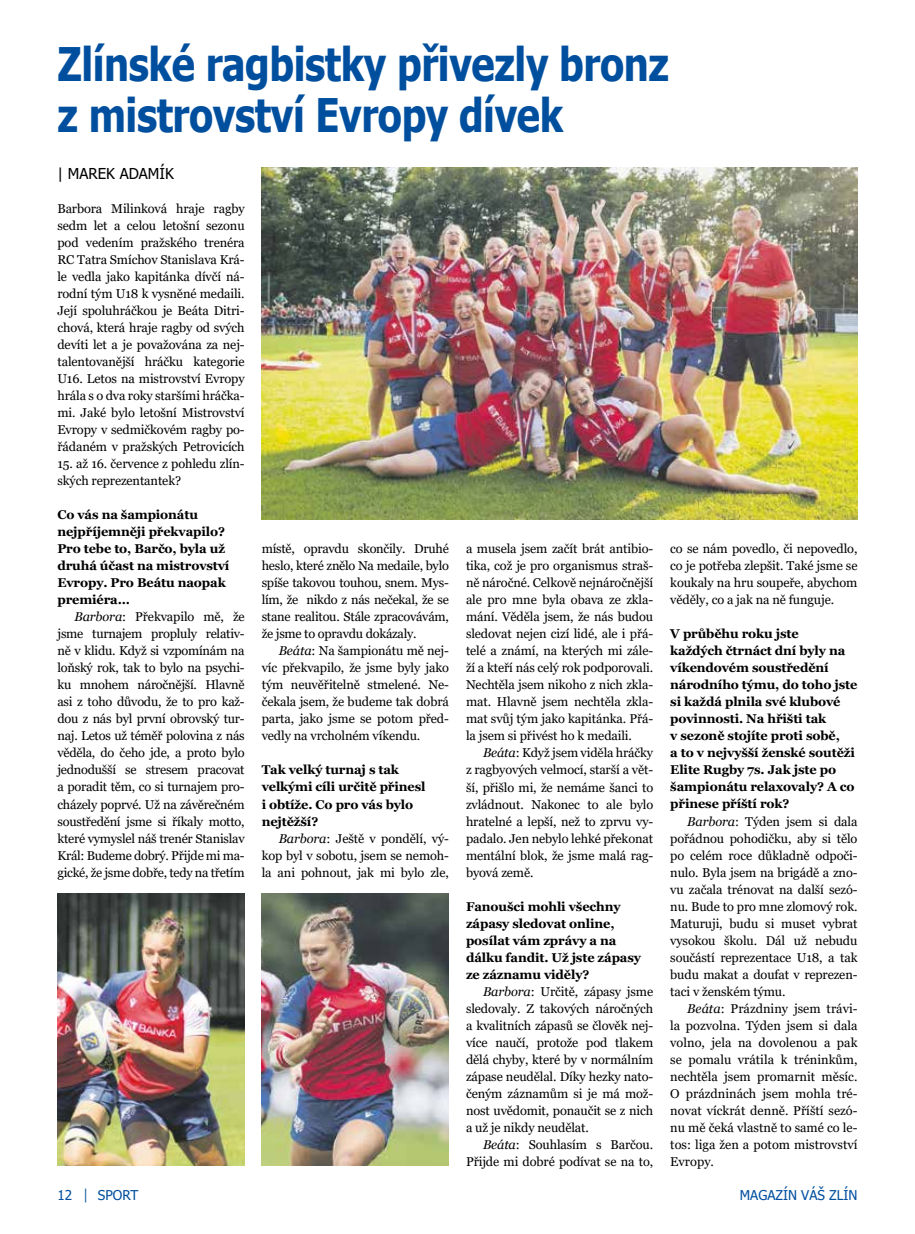
<style>
.page{position:relative;width:915px;height:1234px;background:#fff}
.page>*{position:absolute;margin:0;border:0;box-sizing:border-box;transform-origin:0 0}
.t1{font:700 46.2px/51px "Tahoma";letter-spacing:-.01em;color:#004f9f;scale:.85 1}
.t2{font:15px "Tahoma";color:#000}
.t3{font:13.5px "Tahoma";color:#004f9f}
.t4{font:12.75px/17px "Georgia";letter-spacing:-.01em;color:#000;text-align:justify}
.t5{font:700 12.75px/17px "Georgia";letter-spacing:-.01em;color:#000}
.s1{font-style:italic}
.s2{font-family:"Tabac Sans"}
</style>
<div class="page">
<img style="left:261px;top:167px;width:596px;height:352px">
<img style="left:57px;top:893px;width:187px;height:272px">
<img style="left:261px;top:893px;width:188px;height:272px">
<h1 class="t1" style="left:57px;top:40px;width:720px">Zlínské ragbistky přivezly bronz z mistrovství Evropy dívek</h1>
<p class="t2" style="left:57px;top:163px;width:118px">| MAREK ADAMÍK</p>
<p class="t4" style="left:57px;top:200px;width:189px">Barbora Milinková hraje ragby sedm let a celou letošní sezonu pod vedením pražského trenéra RC Tatra Smíchov Stanislava Krá&shy;le vedla jako kapitánka dívčí ná&shy;rodní tým U18 k vysněné medaili.<br>Její spoluhráčkou je Beáta Ditri&shy;chová, která hraje ragby od svých devíti let a je považována za nej&shy;talentovanější hráčku kategorie U16. Letos na mistrovství Evropy hrála s o dva roky staršími hráčka&shy;mi. Jaké bylo letošní Mistrovství Evropy v sedmičkovém ragby po&shy;řádaném v pražských Petrovicích</p>
<p class="t4" style="left:57px;top:455px;width:189px">15. až 16. července z pohledu zlín&shy;ských reprezentantek?</p>
<p class="t5" style="left:57px;top:506px;width:173px">Co vás na šampionátu nejpříjemněji překvapilo?<br>Pro tebe to, Barčo, byla už druhá účast na mistrovství<br>Evropy. Pro Beátu naopak premiéra…</p>
<p class="t4" style="left:57px;top:608px;width:189px;text-indent:17px"><span class="s1">Barbora</span>: Překvapilo mě, že jsme turnajem propluly relativ&shy;ně v klidu. Když si vzpomínám na loňský rok, tak to bylo na psychi&shy;ku mnohem náročnější. Hlavně asi z toho důvodu, že to pro kaž&shy;dou z nás byl první obrovský tur&shy;naj. Letos už téměř polovina z nás věděla, do čeho jde, a proto bylo jednodušší se stresem pracovat a poradit těm, co si turnajem pro&shy;cházely poprvé. Už na závěrečném soustředění jsme si říkaly motto, které vymyslel náš trenér Stanislav Král: Budeme dobrý. Přijde mi ma&shy;gické, že jsme dobře, tedy na třetím</p>
<p class="t4" style="left:261px;top:540px;width:189px">místě, opravdu skončily. Druhé heslo, které znělo Na medaile, bylo spíše takovou touhou, snem. Mys&shy;lím, že nikdo z nás nečekal, že se stane realitou. Stále zpracovávám, že jsme to opravdu dokázaly.</p>
<p class="t4" style="left:261px;top:642px;width:189px;text-indent:17px"><span class="s1">Beáta</span>: Na šampionátu mě nej&shy;víc překvapilo, že jsme byly jako tým neuvěřitelně stmelené. Ne&shy;čekala jsem, že budeme tak dobrá parta, jako jsme se potom před&shy;vedly na vrcholném víkendu.</p>
<p class="t5" style="left:261px;top:761px;width:165px">Tak velký turnaj s tak velkými cíli určitě přinesl i obtíže. Co pro vás bylo nejtěžší?</p>
<p class="t4" style="left:261px;top:829px;width:189px;text-indent:17px"><span class="s1">Barbora</span>: Ještě v pondělí, vý&shy;kop byl v sobotu, jsem se nemoh&shy;la ani pohnout, jak mi bylo zle,</p>
<p class="t4" style="left:466px;top:540px;width:189px">a musela jsem začít brát antibio&shy;tika, což je pro organismus straš&shy;ně náročné. Celkově nejnáročnější ale pro mne byla obava ze zkla&shy;mání. Věděla jsem, že nás budou sledovat nejen cizí lidé, ale i přá&shy;telé a známí, na kterých mi zále&shy;ží a kteří nás celý rok podporovali.<br>Nechtěla jsem nikoho z nich zkla&shy;mat. Hlavně jsem nechtěla zkla&shy;mat svůj tým jako kapitánka. Přá&shy;la jsem si přivést ho k medaili.</p>
<p class="t4" style="left:466px;top:744px;width:189px;text-indent:17px"><span class="s1">Beáta</span>: Když jsem viděla hráčky z ragbyových velmocí, starší a vět&shy;ší, přišlo mi, že nemáme šanci to zvládnout. Nakonec to ale bylo hratelné a lepší, než to zprvu vy&shy;padalo. Jen nebylo lehké překonat mentální blok, že jsme malá rag&shy;byová země.</p>
<p class="t5" style="left:466px;top:897px;width:176px">Fanoušci mohli všechny zápasy sledovat online, posílat vám zprávy a na dálku fandit. Už jste zápasy ze záznamu viděly?</p>
<p class="t4" style="left:466px;top:982px;width:189px;text-indent:17px"><span class="s1">Barbora</span>: Určitě, zápasy jsme sledovaly. Z takových náročných a kvalitních zápasů se člověk nej&shy;více naučí, protože pod tlakem dělá chyby, které by v normálním zápase neudělal. Díky hezky nato&shy;čeným záznamům si je má mož&shy;nost uvědomit, ponaučit se z nich a už je nikdy neudělat.</p>
<p class="t4" style="left:466px;top:1135px;width:189px;text-align:right"><span class="s1">Beáta</span>: Souhlasím s Barčou.<br>Přijde mi dobré podívat se na to,</p>
<p class="t4" style="left:670px;top:540px;width:189px">co se nám povedlo, či nepovedlo, co je potřeba zlepšit. Také jsme se koukaly na hru soupeře, abychom věděly, co a jak na ně funguje.</p>
<p class="t5" style="left:670px;top:625px;width:188px">V průběhu roku jste<br>každých čtrnáct dní byly na víkendovém soustředění národního týmu, do toho jste si každá plnila své klubové povinnosti. Na hřišti tak<br>v sezoně stojíte proti sobě,<br>a to v nejvyšší ženské soutěži<br>Elite Rugby 7s. Jak jste po šampionátu relaxovaly? A co přinese příští rok?</p>
<p class="t4" style="left:670px;top:812px;width:189px;text-indent:17px"><span class="s1">Barbora</span>: Týden jsem si dala pořádnou pohodičku, aby si tělo po celém roce důkladně odpoči&shy;nulo. Byla jsem na brigádě a zno&shy;vu začala trénovat na další sezó&shy;nu. Bude to pro mne zlomový rok.<br>Maturuji, budu si muset vybrat vysokou školu. Dál už nebudu součástí reprezentace U18, a tak budu makat a doufat v reprezen&shy;taci v ženském týmu.</p>
<p class="t4" style="left:670px;top:999px;width:189px;text-indent:17px"><span class="s1">Beáta</span>: Prázdniny jsem trávi&shy;la pozvolna. Týden jsem si dala volno, jela na dovolenou a pak se pomalu vrátila k tréninkům, nechtěla jsem promarnit měsíc.<br>O prázdninách jsem mohla tré&shy;novat víckrát denně. Příští sezó&shy;nu mě čeká vlastně to samé co le&shy;tos: liga žen a potom mistrovství Evropy.</p>
<p class="t3" style="left:57px;top:1185px;width:82px">12 <span class="s2">|</span> SPORT</p>
<p class="t3" style="left:739px;top:1185px;width:119px">MAGAZÍN VÁŠ ZLÍN</p>
</div>
